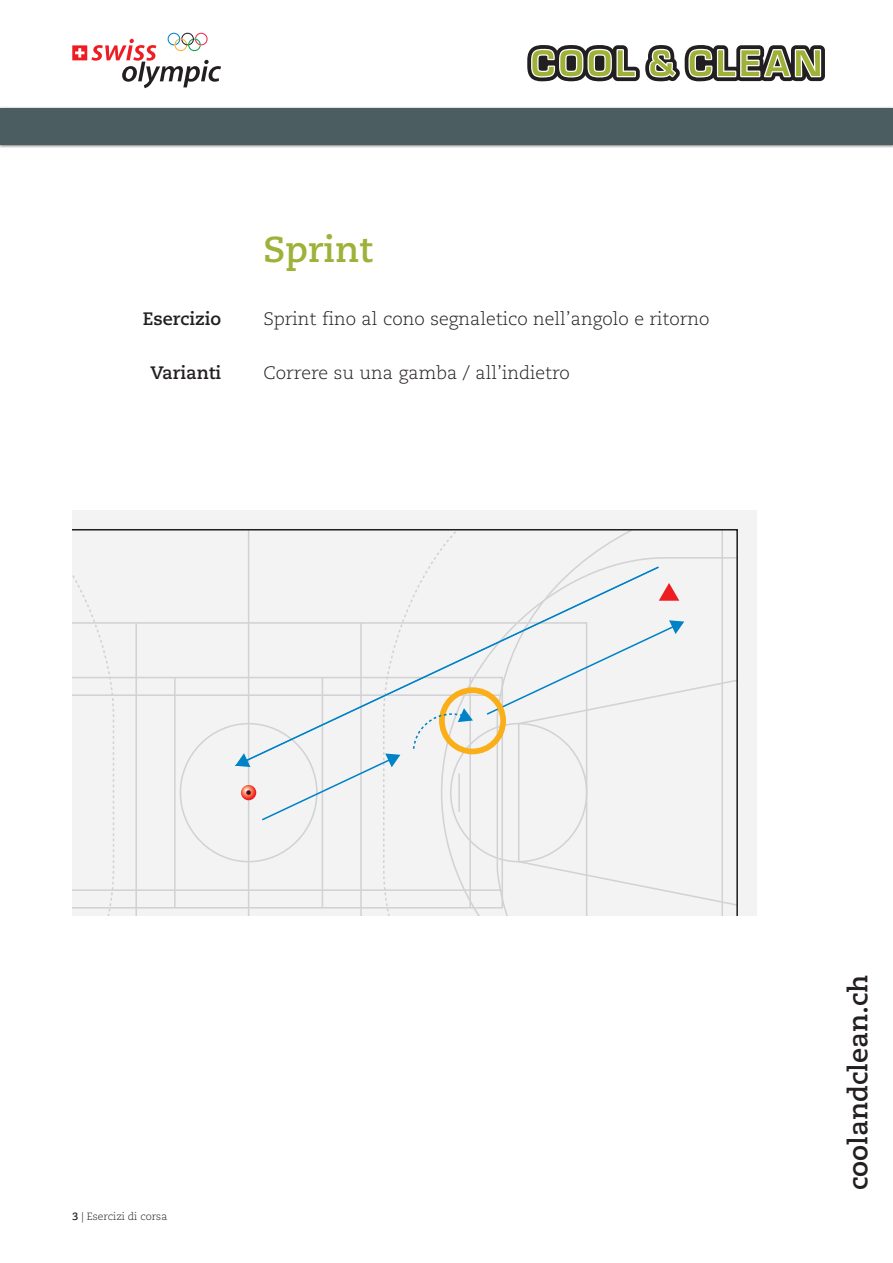
<style>
.page{position:relative;width:893px;height:1263px;background:#fff}
.page>*{position:absolute;margin:0;border:0;box-sizing:border-box;transform-origin:0 0}
.t1{font:700 36px "Caecilia";color:#9eb23a}
.t2{font:700 27px "Caecilia";color:#231f20}
.t3{font:300 18px "Caecilia";color:#231f20}
.t4{font:700 18px "Caecilia";color:#231f20}
.t5{font:300 10.5px "Caecilia";color:#231f20}
.s1{font-weight:700}
</style>
<div class="page">
<div style="left:0;top:107px;width:893px;height:42px;background:#231f20;opacity:.7"></div>
<div style="left:0;top:108px;width:893px;height:37px;background:#4c5d61"></div>
<div style="left:72px;top:510px;width:684px;height:405px;background:#f4f3f3"></div>
<svg style="left:72px;top:529px;width:666px;height:386px"></svg>
<svg style="left:473px;top:565px;width:187px;height:198px"></svg>
<svg style="left:485px;top:620px;width:253px;height:287px"></svg>
<div style="left:439px;top:687px;width:67px;height:67px;border:6px solid #faaf18;border-radius:50%"></div>
<svg style="left:179px;top:529px;width:294px;height:386px"></svg>
<svg style="left:659px;top:583px;width:20px;height:18px"></svg>
<svg style="left:527px;top:45px;width:298px;height:36px"></svg>
<svg style="left:72px;top:33px;width:149px;height:55px"></svg>
<p class="t4" style="left:143px;top:308px;width:80px">Esercizio</p>
<p class="t4" style="left:150px;top:362px;width:72px">Varianti</p>
<h1 class="t1" style="left:264px;top:228px;width:110px">Sprint</h1>
<p class="t3" style="left:264px;top:309px;width:447px">Sprint fino al cono segnaletico nell’angolo e ritorno</p>
<p class="t3" style="left:264px;top:363px;width:308px">Correre su una gamba / all’indietro</p>
<p class="t5" style="left:72px;top:1211px;width:97px"><span class="s1">3</span> | Esercizi di corsa</p>
<h2 class="t2" style="left:842px;top:1190px;width:217px;rotate:-90deg">coolandclean.ch</h2>
</div>
